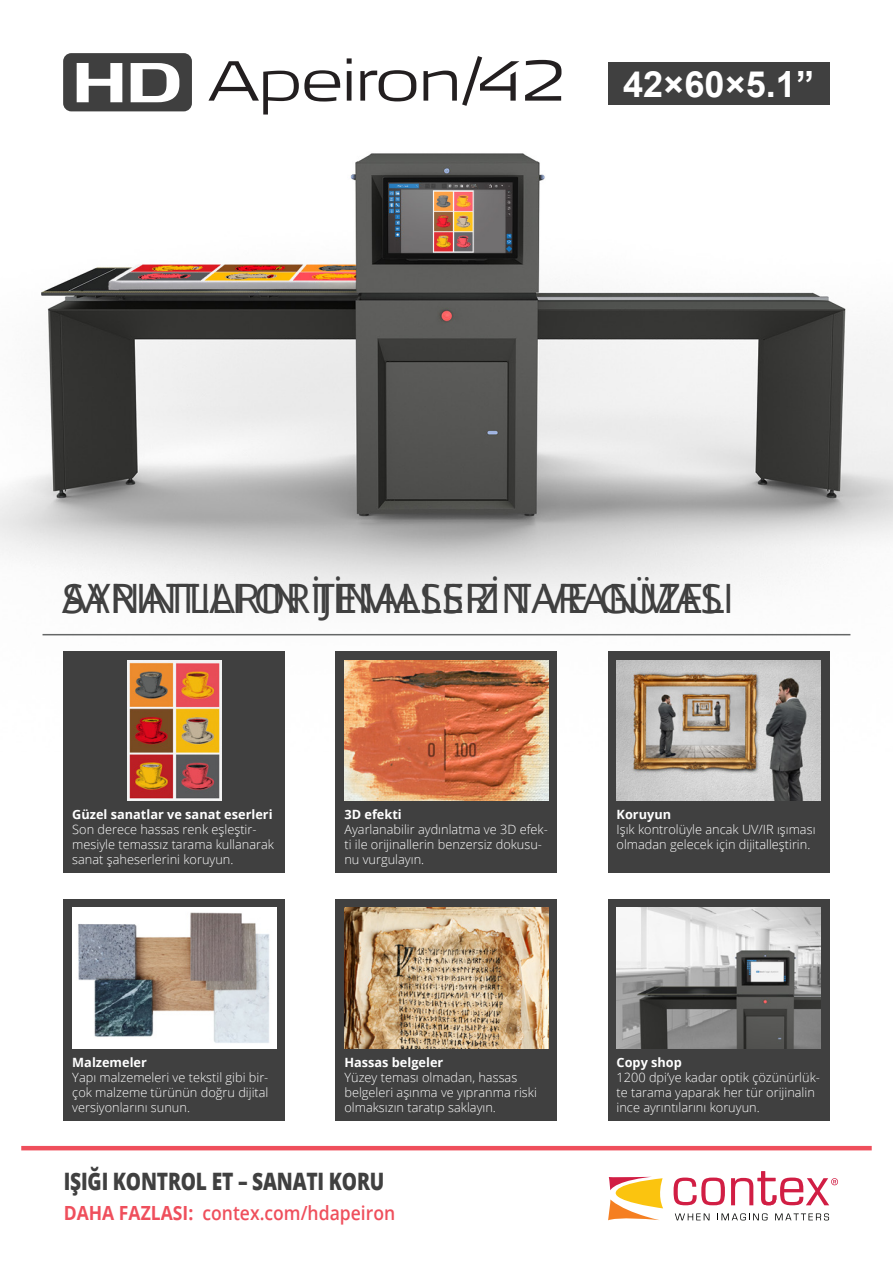
<style>
.page{position:relative;width:893px;height:1263px;background:#fff}
.page>*{position:absolute;margin:0;border:0;box-sizing:border-box;transform-origin:0 0}
.Headline{font:40.5px "Open Sans";color:#404040}
.t1{font:700 36.15px "Arial";color:#fff}
.s1_web_txt{font:800 24px "Open Sans";letter-spacing:-.01em;color:#404040;scale:.8 1}
.s1_web_web{font:600 19.5px "Open Sans";color:#ef4f5c;scale:.9 1}
.Features_brød{font:300 12.75px/15px "Open Sans";color:#fff}
.Features_headline{font:700 12.75px "Open Sans";color:#fff}
.s1{font-weight:700}
</style>
<div class="page">
<img style="left:0;top:58px;width:893px;height:694px">
<svg style="left:674px;top:1177px;width:51px;height:28px"></svg>
<svg style="left:608px;top:1177px;width:55px;height:43px"></svg>
<svg style="left:675px;top:1213px;width:34px;height:7px"></svg>
<svg style="left:717px;top:1213px;width:50px;height:7px"></svg>
<svg style="left:775px;top:1213px;width:54px;height:7px"></svg>
<svg style="left:731px;top:1171px;width:107px;height:34px"></svg>
<hr style="left:21px;top:1146px;width:851px;height:4px;background:#ef4f5c">
<div style="left:336px;top:652px;width:221px;height:221px;background:#404040"></div>
<div style="left:336px;top:899px;width:221px;height:221px;background:#404040"></div>
<div style="left:608px;top:899px;width:221px;height:221px;background:#404040"></div>
<div style="left:64px;top:652px;width:221px;height:221px;background:#404040"></div>
<div style="left:608px;top:652px;width:221px;height:221px;background:#404040"></div>
<div style="left:64px;top:899px;width:221px;height:221px;background:#404040"></div>
<img style="left:344px;top:908px;width:205px;height:140px">
<img style="left:617px;top:908px;width:204px;height:140px">
<img style="left:128px;top:660px;width:93px;height:140px">
<img style="left:617px;top:660px;width:204px;height:140px">
<img style="left:72px;top:908px;width:204px;height:140px">
<img style="left:344px;top:660px;width:205px;height:140px">
<svg style="left:208px;top:61px;width:132px;height:54px"></svg>
<svg style="left:347px;top:58px;width:5px;height:43px"></svg>
<svg style="left:360px;top:70px;width:56px;height:31px"></svg>
<svg style="left:423px;top:56px;width:96px;height:50px"></svg>
<svg style="left:525px;top:60px;width:36px;height:41px"></svg>
<div style="left:63px;top:53px;width:129px;height:58px;background:#3f3f3f;border-radius:8px"></div>
<svg style="left:77px;top:63px;width:45px;height:39px"></svg>
<svg style="left:131px;top:63px;width:48px;height:39px"></svg>
<hr style="left:43px;top:634px;width:807px;height:1px;background:#656767">
<div style="left:608px;top:63px;width:221px;height:42px;background:#404040"></div>
<p class="t1" style="left:623px;top:59px;width:193px">42×60×5.1”</p>
<p class="Headline" style="left:62px;top:571px;width:664px">AYRINTILI ORİJİNALLERİN VE GÜZEL</p>
<p class="Headline" style="left:62px;top:571px;width:674px">SANATLARIN TEMASSIZ TARANMASI</p>
<p class="Features_headline" style="left:72px;top:805px;width:202px">Güzel sanatlar ve sanat eserleri</p>
<p class="Features_brød" style="left:72px;top:821px;width:203px">Son derece hassas renk eşleştir&shy;mesiyle temassız tarama kullanarak sanat şaheserlerini koruyun.</p>
<p class="Features_headline" style="left:344px;top:805px;width:59px">3D efekti</p>
<p class="Features_brød" style="left:344px;top:821px;width:205px">Ayarlanabilir aydınlatma ve 3D efek&shy;ti ile orijinallerin benzersiz dokusu&shy;nu vurgulayın.</p>
<p class="Features_headline" style="left:617px;top:805px;width:56px">Koruyun</p>
<p class="Features_brød" style="left:617px;top:821px;width:200px">Işık kontrolüyle ancak UV/IR ışıması olmadan gelecek için dijitalleştirin.</p>
<p class="Features_headline" style="left:72px;top:1053px;width:76px">Malzemeler</p>
<p class="Features_brød" style="left:72px;top:1069px;width:198px;text-align:justify">Yapı malzemeleri ve tekstil gibi bir&shy;çok malzeme türünün doğru dijital versiyonlarını sunun.</p>
<p class="Features_headline" style="left:344px;top:1053px;width:100px">Hassas belgeler</p>
<p class="Features_brød" style="left:344px;top:1069px;width:194px">Yüzey teması olmadan, hassas belgeleri aşınma ve yıpranma riski olmaksızın taratıp saklayın.</p>
<p class="s1_web_txt" style="left:64px;top:1163px;width:402px">IŞIĞI KONTROL ET – SANATI KORU</p>
<p class="s1_web_web" style="left:64px;top:1200px;width:370px"><span class="s1">DAHA FAZLASI:</span> contex.com/hdapeiron</p>
<p class="Features_headline" style="left:617px;top:1053px;width:67px">Copy shop</p>
<p class="Features_brød" style="left:617px;top:1069px;width:205px">1200 dpi’ye kadar optik çözünürlük&shy;te tarama yaparak her tür orijinalin ince ayrıntılarını koruyun.</p>
</div>
